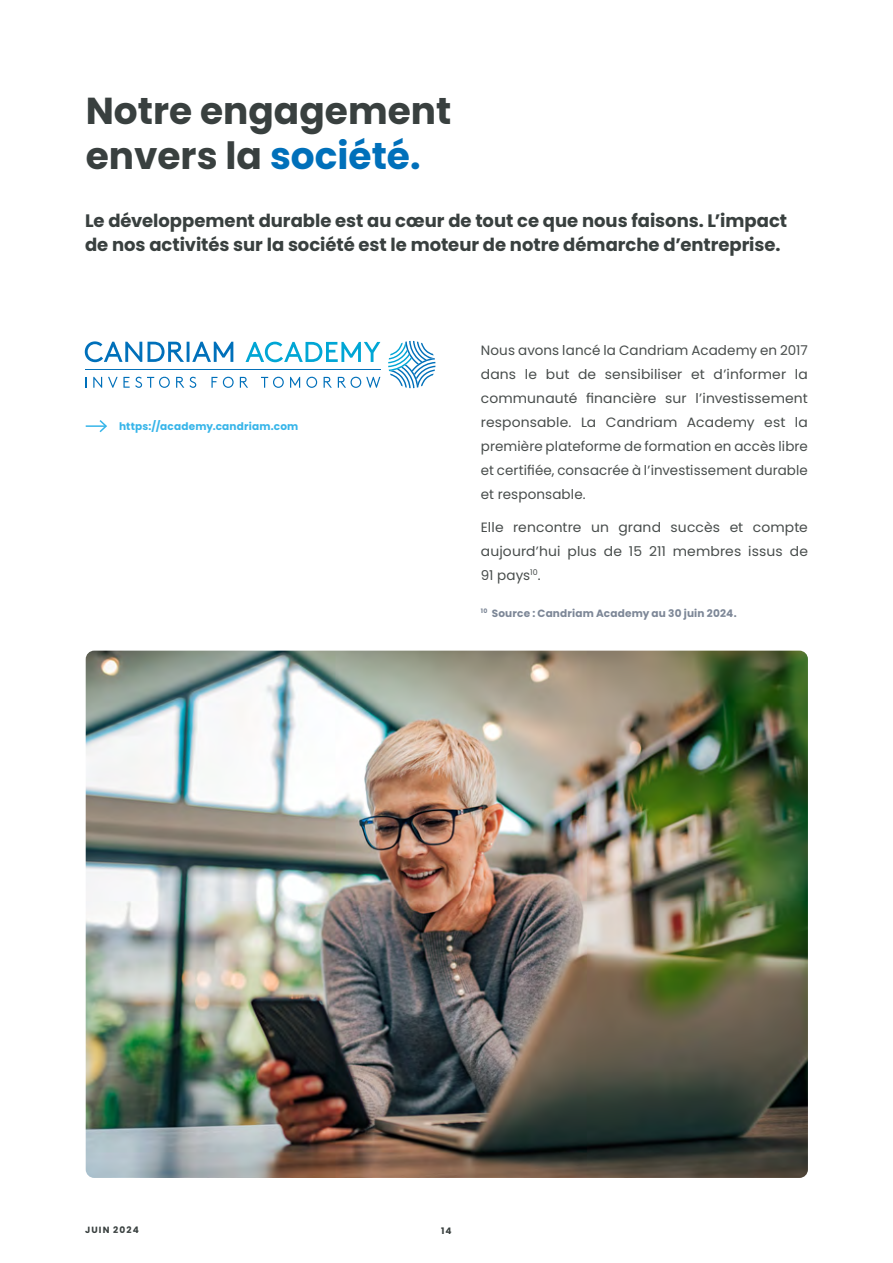
<style>
.page{position:relative;width:893px;height:1263px;background:#fff}
.page>*{position:absolute;margin:0;border:0;box-sizing:border-box;transform-origin:0 0}
.t1{font:700 37.5px/45px "Poppins";color:#39403f}
.t2{font:700 18px/24px "Poppins";color:#39403f}
.t3{font:13.5px/24px "Poppins";letter-spacing:.01em;color:#484d4c;text-align:justify}
.t4{font:700 10.5px "Poppins";letter-spacing:.02em;color:#7d8797}
.t5{font:700 10.5px "Poppins";letter-spacing:.02em;color:#37b5e9}
.t6{font:700 9px "Poppins";letter-spacing:.13em;color:#39403f}
.s1{color:#0070ba}
</style>
<div class="page">
<svg style="left:85px;top:341px;width:148px;height:21px"></svg>
<hr style="left:85px;top:369px;width:295px;height:1px;background:#0570b8">
<svg style="left:388px;top:341px;width:47px;height:47px"></svg>
<svg style="left:93px;top:377px;width:9px;height:11px"></svg>
<svg style="left:108px;top:377px;width:62px;height:11px"></svg>
<svg style="left:176px;top:377px;width:20px;height:11px"></svg>
<svg style="left:211px;top:377px;width:6px;height:11px"></svg>
<svg style="left:290px;top:377px;width:10px;height:11px"></svg>
<svg style="left:246px;top:342px;width:134px;height:20px"></svg>
<svg style="left:223px;top:377px;width:11px;height:11px"></svg>
<svg style="left:261px;top:377px;width:23px;height:11px"></svg>
<svg style="left:306px;top:377px;width:11px;height:11px"></svg>
<svg style="left:240px;top:377px;width:8px;height:11px"></svg>
<svg style="left:324px;top:377px;width:8px;height:11px"></svg>
<svg style="left:338px;top:377px;width:42px;height:11px"></svg>
<img style="left:86px;top:651px;width:722px;height:527px">
<hr style="left:86px;top:425px;width:20px;height:2px;background:#37b5e9">
<svg style="left:98px;top:420px;width:9px;height:13px"></svg>
<h1 class="t1" style="left:86px;top:89px;width:367px">Notre engagement envers la <span class="s1">société.</span></h1>
<h2 class="t2" style="left:85px;top:209px;width:704px">Le développement durable est au cœur de tout ce que nous faisons. L’impact de nos activités sur la société est le moteur de notre démarche d’entreprise.</h2>
<p class="t5" style="left:119px;top:420px;width:181px">https://academy.candriam.com</p>
<p class="t3" style="left:481px;top:338px;width:329px">Nous avons lancé la Candriam Academy en 2017 dans le but de sensibiliser et d’informer la communauté financière sur l’investissement responsable. La Candriam Academy est la première plateforme de formation en accès libre et certifiée, consacrée à l’investissement durable et responsable.</p>
<p class="t3" style="left:481px;top:515px;width:329px">Elle rencontre un grand succès et compte aujourd’hui plus de 15 211 membres issus de 91 pays<sup>10</sup>.</p>
<p class="t4" style="left:481px;top:607px;width:257px"><sup>10</sup> Source : Candriam Academy au 30 juin 2024.</p>
<p class="t6" style="left:85px;top:1224px;width:55px">JUIN 2024</p>
<p class="t6" style="left:441px;top:1225px;width:12px">14</p>
</div>
